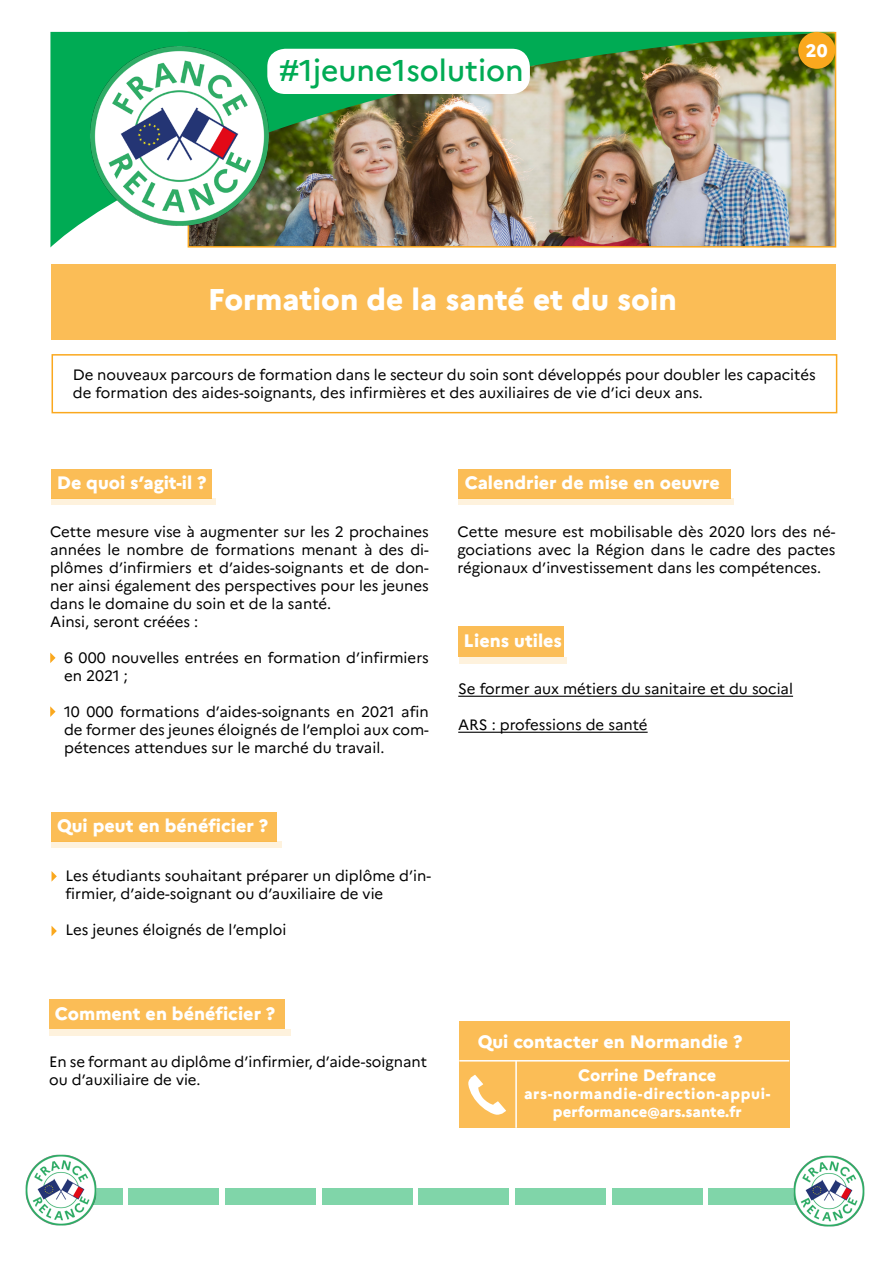
<style>
.page{position:relative;width:893px;height:1263px;background:#fff}
.page>*{position:absolute;margin:0;border:0;box-sizing:border-box;transform-origin:0 0}
.t1{font:800 30px "Marianne";color:#fff}
.t2{font:500 30px "Marianne";color:#00ab54}
.t3{font:800 18px "Marianne";color:#fff}
.t4{font:800 16.5px "Marianne";color:#fff}
.t5{font:15px/18px "Marianne";color:#000}
.t6{font:800 15px/18px "Marianne";letter-spacing:.045em;color:#fff;text-align:center}
</style>
<div class="page">
<div style="left:709px;top:1188px;width:90px;height:17px;background:#80d5a9"></div>
<div style="left:32px;top:1188px;width:90px;height:17px;background:#80d5a9"></div>
<img style="left:25px;top:1154px;width:72px;height:72px">
<div style="left:128px;top:1188px;width:91px;height:17px;background:#80d5a9"></div>
<div style="left:225px;top:1188px;width:90px;height:17px;background:#80d5a9"></div>
<div style="left:322px;top:1188px;width:91px;height:17px;background:#80d5a9"></div>
<div style="left:419px;top:1188px;width:90px;height:17px;background:#80d5a9"></div>
<div style="left:515px;top:1188px;width:91px;height:17px;background:#80d5a9"></div>
<div style="left:612px;top:1188px;width:90px;height:17px;background:#80d5a9"></div>
<div style="left:52px;top:354px;width:785px;height:59px;border:2px solid #faa81e"></div>
<img style="left:50px;top:32px;width:785px;height:215px">
<img style="left:85px;top:41px;width:190px;height:190px">
<div style="left:798px;top:32px;width:37px;height:37px;background:#faa81e;border-radius:50%"></div>
<img style="left:793px;top:1155px;width:72px;height:72px">
<div style="left:52px;top:265px;width:784px;height:75px;background:#fbbd56"></div>
<hr style="left:458px;top:696px;width:335px;height:1px;background:#000">
<hr style="left:458px;top:732px;width:190px;height:1px;background:#000">
<div style="left:459px;top:657px;width:108px;height:6px;background:#fef2dd"></div>
<div style="left:459px;top:626px;width:105px;height:31px;background:#fbbd56"></div>
<div style="left:458px;top:498px;width:276px;height:6px;background:#fef2dd"></div>
<div style="left:458px;top:469px;width:273px;height:29px;background:#fbbd56"></div>
<div style="left:267px;top:49px;width:263px;height:45px;background:#fff;border-radius:18px"></div>
<div style="left:459px;top:1022px;width:330px;height:106px;background:#fbbd56"></div>
<svg style="left:468px;top:1075px;width:38px;height:40px"></svg>
<hr style="left:459px;top:1060px;width:330px;height:1px;background:#fff">
<hr style="left:515px;top:1060px;width:2px;height:68px;background:#fff">
<div style="left:49px;top:1029px;width:242px;height:6px;background:#fef2dd"></div>
<div style="left:49px;top:999px;width:236px;height:30px;background:#fbbd56"></div>
<div style="left:51px;top:498px;width:164px;height:6px;background:#fef2dd"></div>
<div style="left:51px;top:469px;width:161px;height:29px;background:#fbbd56"></div>
<svg style="left:50px;top:652px;width:6px;height:11px"></svg>
<svg style="left:50px;top:706px;width:6px;height:11px"></svg>
<div style="left:52px;top:841px;width:230px;height:6px;background:#fef2dd"></div>
<div style="left:52px;top:812px;width:225px;height:29px;background:#fbbd56"></div>
<svg style="left:52px;top:871px;width:5px;height:10px"></svg>
<svg style="left:52px;top:926px;width:5px;height:10px"></svg>
<h1 class="t2" style="left:279px;top:52px;width:246px">#1jeune1solution</h1>
<h1 class="t1" style="left:208px;top:281px;width:471px">Formation de la santé et du soin</h1>
<p class="t3" style="left:806px;top:40px;width:23px">20</p>
<p class="t5" style="left:73px;top:366px;width:744px">De nouveaux parcours de formation dans le secteur du soin sont développés pour doubler les capacités de formation des aides-soignants, des infirmières et des auxiliaires de vie d’ici deux ans.</p>
<p class="t3" style="left:57px;top:472px;width:151px">De quoi s’agit-il ?</p>
<p class="t5" style="left:50px;top:522px;width:380px">Cette mesure vise à augmenter sur les 2 prochaines années le nombre de formations menant à des di&shy;plômes d’infirmiers et d’aides-soignants et de don&shy;ner ainsi également des perspectives pour les jeunes dans le domaine du soin et de la santé.<br>Ainsi, seront créées :</p>
<p class="t5" style="left:64px;top:648px;width:366px">6 000 nouvelles entrées en formation d’infirmiers en 2021 ;</p>
<p class="t5" style="left:64px;top:702px;width:366px;text-align:justify">10 000 formations d’aides-soignants en 2021 afin de former des jeunes éloignés de l’emploi aux com&shy;pétences attendues sur le marché du travail.</p>
<p class="t3" style="left:57px;top:815px;width:213px">Qui peut en bénéficier ?</p>
<p class="t5" style="left:65px;top:867px;width:367px">Les étudiants souhaitant préparer un diplôme d’in&shy;firmier, d’aide-soignant ou d’auxiliaire de vie</p>
<p class="t5" style="left:65px;top:921px;width:222px">Les jeunes éloignés de l’emploi</p>
<p class="t3" style="left:55px;top:1002px;width:222px">Comment en bénéficier ?</p>
<p class="t5" style="left:49px;top:1052px;width:379px">En se formant au diplôme d’infirmier, d’aide-soignant ou d’auxiliaire de vie.</p>
<p class="t3" style="left:465px;top:472px;width:257px">Calendrier de mise en oeuvre</p>
<p class="t5" style="left:457px;top:522px;width:380px;text-align:justify">Cette mesure est mobilisable dès 2020 lors des né&shy;gociations avec la Région dans le cadre des pactes régionaux d’investissement dans les compétences.</p>
<p class="t3" style="left:464px;top:630px;width:100px">Liens utiles</p>
<p class="t5" style="left:458px;top:679px;width:336px">Se former aux métiers du sanitaire et du social</p>
<p class="t5" style="left:458px;top:715px;width:191px">ARS : professions de santé</p>
<p class="t3" style="left:478px;top:1031px;width:266px">Qui contacter en Normandie ?</p>
<p class="t4" style="left:578px;top:1065px;width:139px">Corrine Defrance</p>
<p class="t6" style="left:524px;top:1084px;width:248px">ars-normandie-direction-appui&shy;performance@ars.sante.fr</p>
</div>
